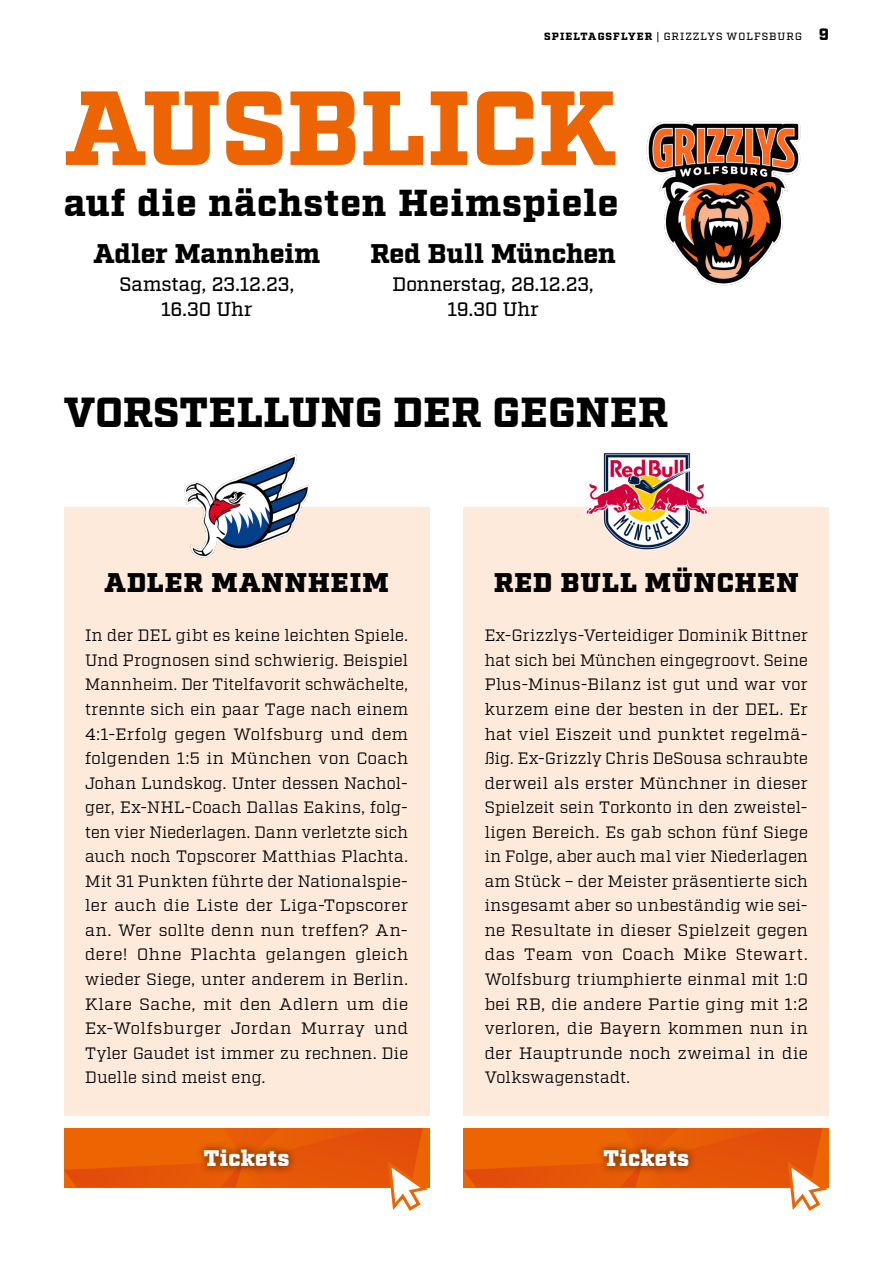
<style>
.page{position:relative;width:893px;height:1263px;background:#fff}
.page>*{position:absolute;margin:0;border:0;box-sizing:border-box;transform-origin:0 0}
.headline_71_weiss{font:900 105px "Factoria";color:#ec6502}
.headline_71_weiss-2{font:900 42px "Factoria";color:#000}
.subheadline_orange{font:900 37.5px "Factoria";letter-spacing:.02em;color:#000}
.subheadline_orange-2{font:900 27px "Factoria";letter-spacing:.04em;color:#000}
.titel_gegner{font:900 27px "Factoria";letter-spacing:-.01em;color:#000}
.text{font:900 22.5px "Factoria";letter-spacing:.015em;color:#fff}
.titel_datum{font:500 19.5px "Factoria";color:#000}
.text-2{font:16.5px/24.6px "Factoria";letter-spacing:.015em;color:#000;text-align:justify}
.t1{font:500 10.5px "Factoria";letter-spacing:.095em;color:#000}
.s1{font-weight:900}
.s2{font-weight:900;font-size:16.5px}
</style>
<div class="page">
<img style="left:646px;top:121px;width:155px;height:165px">
<div style="left:463px;top:508px;width:366px;height:608px;background:#fdeadb"></div>
<div style="left:64px;top:508px;width:365px;height:608px;background:#fdeadb"></div>
<svg style="left:463px;top:1128px;width:366px;height:83px"></svg>
<svg style="left:64px;top:1128px;width:366px;height:83px"></svg>
<img style="left:184px;top:454px;width:125px;height:103px">
<img style="left:585px;top:453px;width:123px;height:97px">
<p class="t1" style="left:544px;top:30px;width:287px"><span class="s1">SPIELTAGSFLYER</span> | GRIZZLYS WOLFSBURG <span class="s2">9</span></p>
<p class="headline_71_weiss" style="left:64px;top:65px;width:554px">AUSBLICK</p>
<p class="subheadline_orange" style="left:64px;top:180px;width:556px">auf die nächsten Heimspiele</p>
<p class="titel_gegner" style="left:94px;top:238px;width:228px">Adler Mannheim</p>
<p class="titel_datum" style="left:120px;top:273px;width:176px">Samstag, 23.12.23,</p>
<p class="titel_datum" style="left:161px;top:298px;width:93px">16.30 Uhr</p>
<p class="titel_gegner" style="left:370px;top:238px;width:247px">Red Bull München</p>
<p class="titel_datum" style="left:393px;top:273px;width:203px">Donnerstag, 28.12.23,</p>
<p class="titel_datum" style="left:448px;top:298px;width:93px">19.30 Uhr</p>
<p class="headline_71_weiss-2" style="left:64px;top:388px;width:606px">VORSTELLUNG DER GEGNER</p>
<p class="subheadline_orange-2" style="left:105px;top:566px;width:286px">ADLER MANNHEIM</p>
<p class="text-2" style="left:85px;top:624px;width:325px">In der DEL gibt es keine leichten Spiele.<br>Und Prognosen sind schwierig. Beispiel Mannheim. Der Titelfavorit schwächelte, trennte sich ein paar Tage nach einem 4:1-Erfolg gegen Wolfsburg und dem folgenden 1:5 in München von Coach Johan Lundskog. Unter dessen Nachol&shy;ger, Ex-NHL-Coach Dallas -Eakins, folg&shy;ten vier Niederlagen. Dann verletzte sich auch noch Topscorer Matthias Plachta.<br>Mit 31 Punkten führte der Nationalspie&shy;ler auch die Liste der Liga-Topscorer an. Wer sollte denn nun treffen? An&shy;dere! Ohne Plachta gelangen gleich wieder Siege, unter anderem in Berlin.<br>Klare Sache, mit den Adlern um die Ex-Wolfsburger Jordan Murray und Tyler Gaudet ist immer zu rechnen. Die Duelle sind meist eng.</p>
<p class="subheadline_orange-2" style="left:494px;top:566px;width:306px">RED BULL MÜNCHEN</p>
<p class="text-2" style="left:485px;top:624px;width:325px">Ex-Grizzlys-Verteidiger Dominik Bittner hat sich bei München eingegroovt. Seine Plus-Minus-Bilanz ist gut und war vor kurzem eine der besten in der DEL. Er hat viel Eiszeit und punktet regelmä&shy;ßig. Ex-Grizzly Chris DeSousa schraubte derweil als erster Münchner in dieser Spielzeit sein Torkonto in den zweistel&shy;ligen Bereich. Es gab schon fünf Siege in Folge, aber auch mal vier Niederlagen am Stück – der Meister präsentierte sich insgesamt aber so unbeständig wie sei&shy;ne Resultate in dieser Spielzeit gegen das Team von Coach Mike -Stewart.<br>Wolfsburg triumphierte einmal mit 1:0 bei RB, die andere Partie ging mit 1:2 verloren, die Bayern kommen nun in der Hauptrunde noch zweimal in die Volkswagenstadt.</p>
<p class="text" style="left:204px;top:1145px;width:87px">Tickets</p>
<p class="text" style="left:603px;top:1145px;width:87px">Tickets</p>
</div>
